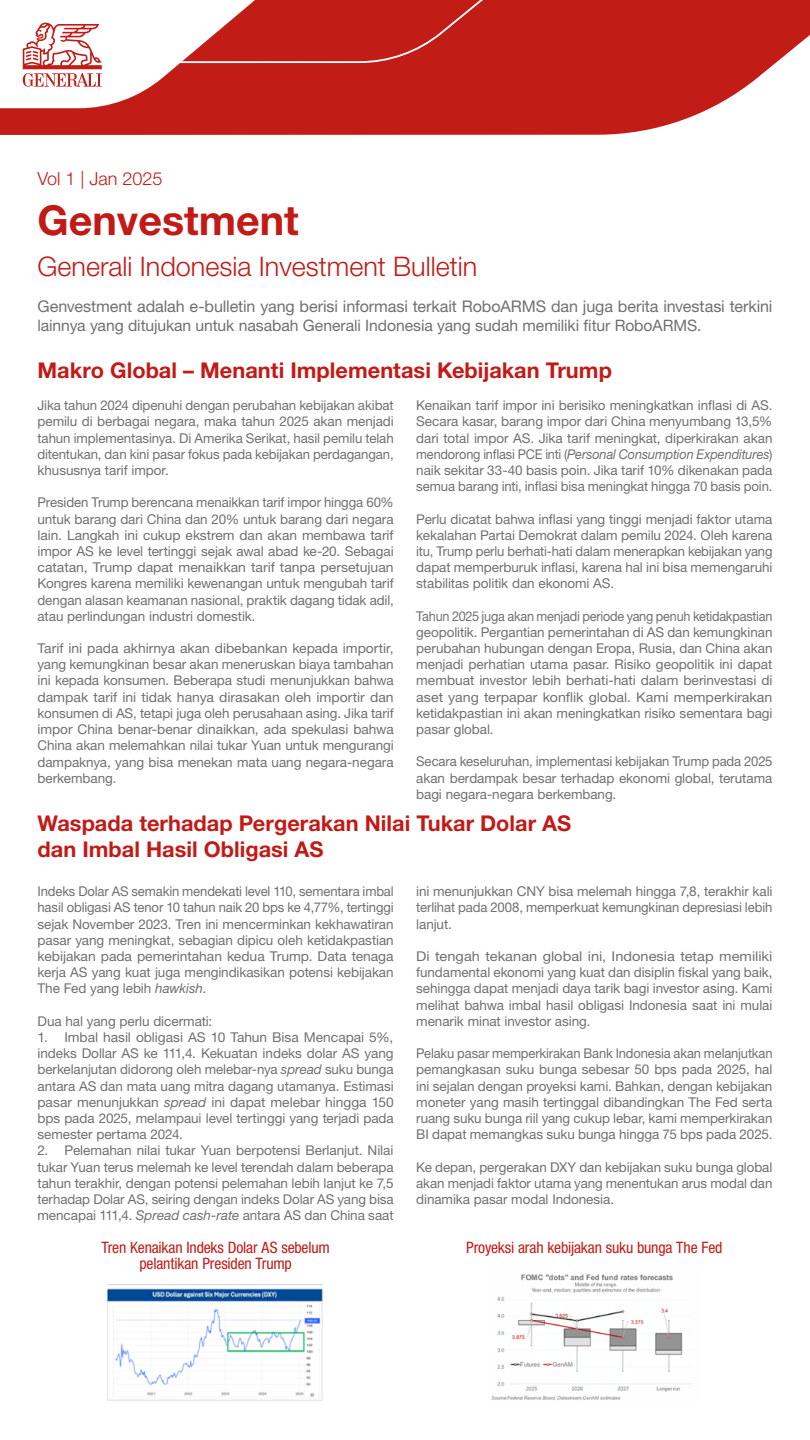
<style>
.page{position:relative;width:810px;height:1440px;background:#fff}
.page>*{position:absolute;margin:0;border:0;box-sizing:border-box;transform-origin:0 0}
.t1{font:700 41.25px "Helvetica Neue LT Std";color:#c21b17}
.t2{font:300 27px "Helvetica Neue LT Std";color:#c21b17}
.t3{font:700 21.75px/26.1px "Helvetica Neue LT Std";color:#c21b17}
.t4{font:300 18px "Helvetica Neue LT Std";color:#c21b17}
.t5{font:16.12px "Helvetica Neue LT Std";letter-spacing:-.005em;color:#707070}
.t6{font:condensed 15.75px/16.2px "Helvetica Neue LT Std";letter-spacing:-.01em;color:#c21b17;text-align:center}
.t7{font:15.75px "Helvetica Neue LT Std";letter-spacing:-.005em;color:#707070}
.t8{font:13.5px/16.2px "Helvetica Neue LT Std";letter-spacing:-.005em;color:#707070;text-align:justify}
.t9{font:13.5px/16.2px "Helvetica Neue LT Std";letter-spacing:-.005em;color:#707070;text-align:justify;scale:.94 1}
.t10{font:13.5px/16.2px "Helvetica Neue LT Std";letter-spacing:-.005em;color:#707070;text-align:justify;scale:.96 1}
.t11{font:13.5px/16.2px "Helvetica Neue LT Std";letter-spacing:-.005em;color:#707070;text-align:justify;scale:1.08 1}
.s1{font-style:italic}
</style>
<div class="page">
<svg style="left:0;top:0;width:810px;height:135px;fill:#c21c17"></svg>
<svg style="left:0;top:0;width:626px;height:108px"></svg>
<img style="left:107px;top:1288px;width:216px;height:113px">
<img style="left:491px;top:1274px;width:200px;height:126px">
<h3 class="t4" style="left:38px;top:168px;width:127px">Vol 1 | Jan 2025</h3>
<h1 class="t1" style="left:38px;top:195px;width:263px">Genvestment</h1>
<h2 class="t2" style="left:38px;top:250px;width:441px">Generali Indonesia Investment Bulletin</h2>
<p class="t5" style="left:38px;top:297px;width:737px">Genvestment adalah e-bulletin yang berisi informasi terkait RoboARMS dan juga berita investasi terkini</p>
<p class="t7" style="left:38px;top:316px;width:666px">lainnya yang ditujukan untuk nasabah Generali Indonesia yang sudah memiliki fitur RoboARMS.</p>
<h3 class="t3" style="left:38px;top:356px;width:576px">Makro Global – Menanti Implementasi Kebijakan Trump</h3>
<p class="t8" style="left:38px;top:397px;width:358px">Jika tahun 2024 dipenuhi dengan perubahan kebijakan akibat pemilu di berbagai negara, maka tahun 2025 akan menjadi tahun implementasinya. Di Amerika Serikat, hasil pemilu telah ditentukan, dan kini pasar fokus pada kebijakan perdagangan, khususnya tarif impor.</p>
<p class="t8" style="left:38px;top:494px;width:358px">Presiden Trump berencana menaikkan tarif impor hingga 60% untuk barang dari China dan 20% untuk barang dari negara lain. Langkah ini cukup ekstrem dan akan membawa tarif impor AS ke level tertinggi sejak awal abad ke-20. Sebagai catatan, Trump dapat menaikkan tarif tanpa persetujuan Kongres karena memiliki kewenangan untuk mengubah tarif dengan alasan keamanan nasional, praktik dagang tidak adil, atau perlindungan industri domestik.</p>
<p class="t8" style="left:38px;top:640px;width:358px">Tarif ini pada akhirnya akan dibebankan kepada importir, yang kemungkinan besar akan meneruskan biaya tambahan ini kepada konsumen. Beberapa studi menunjukkan bahwa dampak tarif ini tidak hanya dirasakan oleh importir dan konsumen di AS, tetapi juga oleh perusahaan asing. Jika tarif impor China benar-benar dinaikkan, ada spekulasi bahwa China akan melemahkan nilai tukar Yuan untuk mengurangi dampaknya, yang bisa menekan mata uang negara-negara berkembang.</p>
<p class="t8" style="left:416px;top:397px;width:358px">Kenaikan tarif impor ini berisiko meningkatkan inflasi di AS.<br>Secara kasar, barang impor dari China menyumbang 13,5% dari total impor AS. Jika tarif meningkat, diperkirakan akan mendorong inflasi PCE inti (<span class="s1">Personal Consumption Expenditures</span>) naik sekitar 33-40 basis poin. Jika tarif 10% dikenakan pada semua barang inti, inflasi bisa meningkat hingga 70 basis poin.</p>
<p class="t8" style="left:416px;top:510px;width:358px">Perlu dicatat bahwa inflasi yang tinggi menjadi faktor utama kekalahan Partai Demokrat dalam pemilu 2024. Oleh karena itu, Trump perlu berhati-hati dalam menerapkan kebijakan yang dapat memperburuk inflasi, karena hal ini bisa memengaruhi stabilitas politik dan ekonomi AS.</p>
<p class="t9" style="left:416px;top:608px;width:380px">Tahun 2025 juga akan menjadi periode yang penuh ketidakpastian geopolitik. Pergantian pemerintahan di AS dan kemungkinan perubahan hubungan dengan Eropa, Rusia, dan China akan menjadi perhatian utama pasar. Risiko geopolitik ini dapat membuat investor lebih berhati-hati dalam berinvestasi di aset yang terpapar konflik global. Kami memperkirakan ketidakpastian ini akan meningkatkan risiko sementara bagi pasar global.</p>
<p class="t8" style="left:416px;top:753px;width:358px">Secara keseluruhan, implementasi kebijakan Trump pada 2025 akan berdampak besar terhadap ekonomi global, terutama bagi negara-negara berkembang.</p>
<h3 class="t3" style="left:38px;top:810px;width:535px">Waspada terhadap Pergerakan Nilai Tukar Dolar AS dan Imbal Hasil Obligasi AS</h3>
<p class="t8" style="left:38px;top:883px;width:358px">Indeks Dolar AS semakin mendekati level 110, sementara imbal hasil obligasi AS tenor 10 tahun naik 20 bps ke 4,77%, tertinggi sejak November 2023. Tren ini mencerminkan kekhawatiran pasar yang meningkat, sebagian dipicu oleh ketidakpastian kebijakan pada pemerintahan kedua Trump. Data tenaga kerja AS yang kuat juga mengindikasikan potensi kebijakan The Fed yang lebih <span class="s1">hawkish</span>.</p>
<p class="t8" style="left:38px;top:1013px;width:176px">Dua hal yang perlu dicermati:</p>
<p class="t8" style="left:38px;top:1029px;width:358px">1. Imbal hasil obligasi AS 10 Tahun Bisa Mencapai 5%, indeks Dollar AS ke 111,4. Kekuatan indeks dolar AS yang berkelanjutan didorong oleh melebar-nya <span class="s1">spread</span> suku bunga antara AS dan mata uang mitra dagang utamanya. Estimasi pasar menunjukkan <span class="s1">spread</span> ini dapat melebar hingga 150 bps pada 2025, melampaui level tertinggi yang terjadi pada semester pertama 2024.</p>
<p class="t8" style="left:38px;top:1142px;width:358px">2. Pelemahan nilai tukar Yuan berpotensi Berlanjut. Nilai tukar Yuan terus melemah ke level terendah dalam beberapa tahun terakhir, dengan potensi pelemahan lebih lanjut ke 7,5 terhadap Dolar AS, seiring dengan indeks Dolar AS yang bisa mencapai 111,4. <span class="s1">Spread cash-rate</span> antara AS dan China saat</p>
<p class="t8" style="left:416px;top:883px;width:358px">ini menunjukkan CNY bisa melemah hingga 7,8, terakhir kali terlihat pada 2008, memperkuat kemungkinan depresiasi lebih lanjut.</p>
<p class="t11" style="left:416px;top:948px;width:331px">Di tengah tekanan global ini, Indonesia tetap memiliki fundamental ekonomi yang kuat dan disiplin fiskal yang baik, sehingga dapat menjadi daya tarik bagi investor asing. Kami melihat bahwa imbal hasil obligasi Indonesia saat ini mulai menarik minat investor asing.</p>
<p class="t10" style="left:416px;top:1045px;width:373px">Pelaku pasar memperkirakan Bank Indonesia akan melanjutkan pemangkasan suku bunga sebesar 50 bps pada 2025, hal ini sejalan dengan proyeksi kami. Bahkan, dengan kebijakan moneter yang masih tertinggal dibandingkan The Fed serta ruang suku bunga riil yang cukup lebar, kami memperkirakan BI dapat memangkas suku bunga hingga 75 bps pada 2025.</p>
<p class="t8" style="left:416px;top:1158px;width:358px">Ke depan, pergerakan DXY dan kebijakan suku bunga global akan menjadi faktor utama yang menentukan arus modal dan dinamika pasar modal Indonesia.</p>
<p class="t6" style="left:102px;top:1239px;width:230px">Tren Kenaikan Indeks Dolar AS sebelum pelantikan Presiden Trump</p>
<p class="t6" style="left:466px;top:1239px;width:258px">Proyeksi arah kebijakan suku bunga The Fed</p>
</div>
